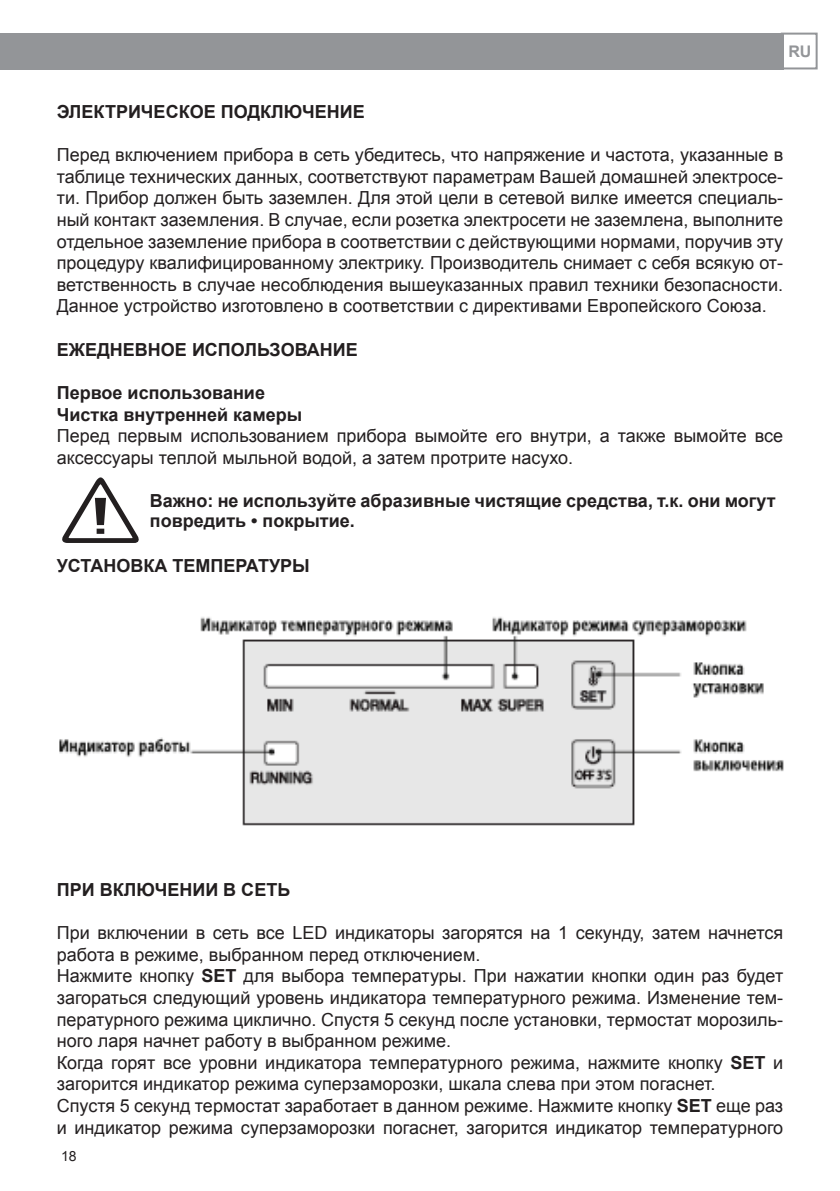
<style>
.page{position:relative;width:840px;height:1191px;background:#fff}
.page>*{position:absolute;margin:0;border:0;box-sizing:border-box;transform-origin:0 0}
.t1{font:18px/21.6px "Arial";color:#231f20}
.t2{font:700 18px/21.6px "Arial";color:#231f20}
.t3{font:700 16px "Arial";color:#939598}
.t4{font:14px "Arial";color:#231f20}
.s1{font-weight:700}
</style>
<div class="page">
<div style="left:0;top:33px;width:782px;height:36px;background:#939598"></div>
<div style="left:780px;top:33px;width:37px;height:36px;border:2px solid #939598"></div>
<svg style="left:62px;top:477px;width:77px;height:66px"></svg>
<img style="left:59px;top:617px;width:723px;height:209px">
<p class="t3" style="left:788px;top:41px;width:24px">RU</p>
<p class="t2" style="left:57px;top:101px;width:309px">Электрическое подключение</p>
<p class="t1" style="left:57px;top:144px;width:727px;text-align:justify">Перед включением прибора в сеть убедитесь, что напряжение и частота, указанные в таблице технических данных, соответствуют параметрам Вашей домашней электросе&shy;ти. Прибор должен быть заземлен. Для этой цели в сетевой вилке имеется специаль&shy;ный контакт заземления. В случае, если розетка электросети не заземлена, выполните отдельное заземление прибора в соответствии с действующими нормами, поручив эту процедуру квалифицированному электрику. Производитель снимает с себя всякую от&shy;ветственность в случае несоблюдения вышеуказанных правил техники безопасности.<br>Данное устройство изготовлено в соответствии с директивами Европейского Союза.</p>
<p class="t2" style="left:57px;top:339px;width:302px">Ежедневное использование</p>
<p class="t2" style="left:57px;top:382px;width:247px">Первое использование<br>Чистка внутренней камеры</p>
<p class="t1" style="left:57px;top:425px;width:727px">Перед первым использованием прибора вымойте его внутри, а также вымойте все аксессуары теплой мыльной водой, а затем протрите насухо.</p>
<p class="t2" style="left:150px;top:491px;width:627px;line-height:19.8px">Важно: не используйте абразивные чистящие средства, т.к. они могут повредить • покрытие.</p>
<p class="t2" style="left:57px;top:555px;width:254px">Установка температуры</p>
<p class="t2" style="left:57px;top:879px;width:235px">При включении в сеть</p>
<p class="t1" style="left:57px;top:922px;width:727px">При включении в сеть все LED индикаторы загорятся на 1 секунду, затем начнется работа в режиме, выбранном перед отключением.<br>Н ажмите кнопку <span class="s1">SET</span> для выбора температуры. При нажатии кнопки один раз будет загораться следующий уровень индикатора температурного режима. Изменение тем&shy;пературного режима циклично. Спустя 5 секунд после установки, термостат морозиль&shy;ного ларя начнет работу в выбранном режиме.<br>Когда горят все уровни индикатора температурного режима, нажмите кнопку <span class="s1">SET</span> и загорится индикатор режима суперзаморозки, шкала слева при этом погаснет.<br>Спустя 5 секунд термостат заработает в данном режиме. Н ажмите кнопку <span class="s1">SET</span> еще раз и индикатор режима суперзаморозки погаснет, загорится индикатор температурного</p>
<p class="t4" style="left:61px;top:1147px;width:17px">18</p>
</div>
